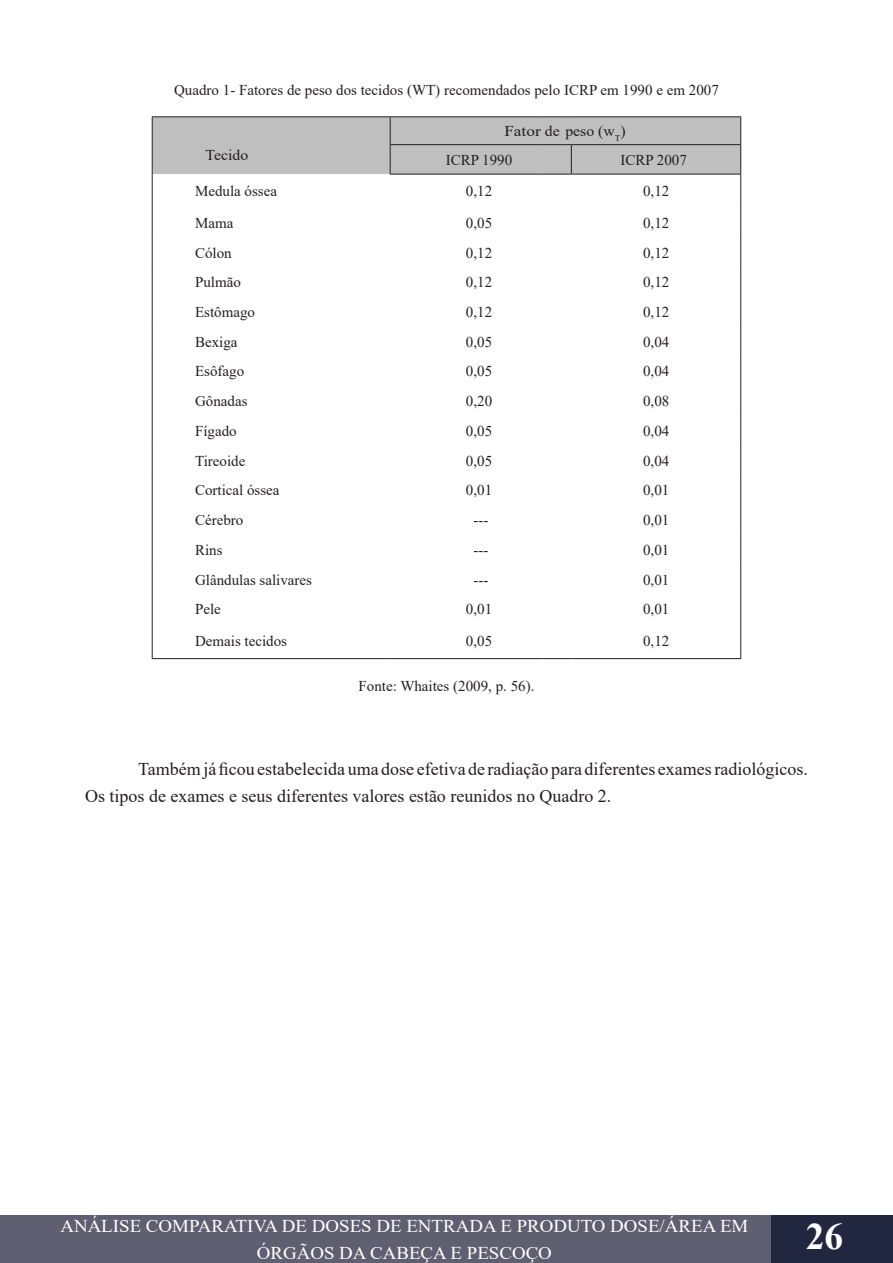
<style>
.page{position:relative;width:893px;height:1263px;background:#fff}
.page>*{position:absolute;margin:0;border:0;box-sizing:border-box;transform-origin:0 0}
.t1{font:700 37.5px "Times New Roman";color:#fff}
.t2{font:18px/27px "Times New Roman";color:#231f20}
.t3{font:18px/27px "Times New Roman";color:#fff;text-align:center;scale:1.05 1}
.t4{font:15px "Times New Roman";color:#231f20}
.t5{font:15px "Times New Roman";color:#231f20;scale:1.15 1}
.t6{font:15px "Times New Roman";color:#231f20;scale:1.05 1}
</style>
<div class="page">
<div style="left:0;top:1215px;width:893px;height:48px;background:#5f5f71"></div>
<div style="left:771px;top:1215px;width:122px;height:48px;background:#21273f"></div>
<hr style="left:892px;top:1215px;width:1px;height:48px;background:#5f5f71">
<hr style="left:152px;top:174px;width:1px;height:34px;background:#231f20">
<svg style="left:152px;top:116px;width:589px;height:59px;background:#b9b9b9"></svg>
<hr style="left:571px;top:174px;width:170px;height:1px;background:#231f20">
<hr style="left:740px;top:174px;width:1px;height:34px;background:#231f20">
<svg style="left:152px;top:208px;width:1px;height:29px"></svg>
<svg style="left:740px;top:208px;width:1px;height:29px"></svg>
<hr style="left:152px;top:237px;width:1px;height:30px;background:#231f20">
<hr style="left:740px;top:237px;width:1px;height:30px;background:#231f20">
<hr style="left:152px;top:267px;width:1px;height:30px;background:#231f20">
<hr style="left:740px;top:267px;width:1px;height:30px;background:#231f20">
<hr style="left:152px;top:297px;width:1px;height:30px;background:#231f20">
<hr style="left:740px;top:297px;width:1px;height:30px;background:#231f20">
<svg style="left:152px;top:327px;width:1px;height:29px"></svg>
<svg style="left:740px;top:327px;width:1px;height:29px"></svg>
<hr style="left:152px;top:356px;width:1px;height:30px;background:#231f20">
<hr style="left:740px;top:356px;width:1px;height:30px;background:#231f20">
<hr style="left:152px;top:386px;width:1px;height:30px;background:#231f20">
<hr style="left:740px;top:386px;width:1px;height:30px;background:#231f20">
<svg style="left:152px;top:416px;width:1px;height:29px"></svg>
<svg style="left:740px;top:416px;width:1px;height:29px"></svg>
<hr style="left:152px;top:445px;width:1px;height:30px;background:#231f20">
<hr style="left:740px;top:445px;width:1px;height:30px;background:#231f20">
<hr style="left:152px;top:475px;width:1px;height:30px;background:#231f20">
<hr style="left:740px;top:475px;width:1px;height:30px;background:#231f20">
<hr style="left:152px;top:505px;width:1px;height:30px;background:#231f20">
<hr style="left:740px;top:505px;width:1px;height:30px;background:#231f20">
<svg style="left:152px;top:535px;width:1px;height:29px"></svg>
<svg style="left:740px;top:535px;width:1px;height:29px"></svg>
<hr style="left:152px;top:564px;width:1px;height:30px;background:#231f20">
<hr style="left:740px;top:564px;width:1px;height:30px;background:#231f20">
<hr style="left:152px;top:594px;width:1px;height:30px;background:#231f20">
<hr style="left:740px;top:594px;width:1px;height:30px;background:#231f20">
<hr style="left:152px;top:624px;width:1px;height:34px;background:#231f20">
<hr style="left:152px;top:658px;width:238px;height:1px;background:#231f20">
<hr style="left:390px;top:658px;width:152px;height:1px;background:#231f20">
<svg style="left:542px;top:658px;width:29px;height:1px"></svg>
<hr style="left:571px;top:658px;width:170px;height:1px;background:#231f20">
<hr style="left:740px;top:624px;width:1px;height:34px;background:#231f20">
<p class="t4" style="left:174px;top:80px;width:546px">Quadro 1- Fatores de peso dos tecidos (WT) recomendados pelo ICRP em 1990 e em 2007</p>
<p class="t6" style="left:206px;top:144px;width:42px">Tecido</p>
<p class="t5" style="left:504px;top:120px;width:107px">Fator de peso (w<sub>T</sub>)</p>
<p class="t4" style="left:446px;top:149px;width:68px">ICRP 1990</p>
<p class="t4" style="left:620px;top:149px;width:68px">ICRP 2007</p>
<p class="t4" style="left:195px;top:181px;width:84px">Medula óssea</p>
<p class="t4" style="left:466px;top:181px;width:28px">0,12</p>
<p class="t4" style="left:643px;top:181px;width:28px">0,12</p>
<p class="t4" style="left:195px;top:212px;width:40px">Mama</p>
<p class="t4" style="left:466px;top:212px;width:28px">0,05</p>
<p class="t4" style="left:643px;top:212px;width:28px">0,12</p>
<p class="t4" style="left:195px;top:242px;width:38px">Cólon</p>
<p class="t4" style="left:466px;top:242px;width:28px">0,12</p>
<p class="t4" style="left:643px;top:242px;width:28px">0,12</p>
<p class="t4" style="left:195px;top:272px;width:47px">Pulmão</p>
<p class="t4" style="left:466px;top:272px;width:28px">0,12</p>
<p class="t4" style="left:643px;top:272px;width:28px">0,12</p>
<p class="t4" style="left:195px;top:301px;width:61px">Estômago</p>
<p class="t4" style="left:466px;top:301px;width:28px">0,12</p>
<p class="t4" style="left:643px;top:301px;width:28px">0,12</p>
<p class="t4" style="left:195px;top:331px;width:44px">Bexiga</p>
<p class="t4" style="left:466px;top:331px;width:28px">0,05</p>
<p class="t4" style="left:643px;top:331px;width:28px">0,04</p>
<p class="t4" style="left:195px;top:361px;width:51px">Esôfago</p>
<p class="t4" style="left:466px;top:361px;width:28px">0,05</p>
<p class="t4" style="left:643px;top:361px;width:28px">0,04</p>
<p class="t4" style="left:195px;top:390px;width:54px">Gônadas</p>
<p class="t4" style="left:466px;top:390px;width:28px">0,20</p>
<p class="t4" style="left:643px;top:390px;width:28px">0,08</p>
<p class="t4" style="left:195px;top:420px;width:43px">Fígado</p>
<p class="t4" style="left:466px;top:420px;width:28px">0,05</p>
<p class="t4" style="left:643px;top:420px;width:28px">0,04</p>
<p class="t4" style="left:195px;top:450px;width:52px">Tireoide</p>
<p class="t4" style="left:466px;top:450px;width:28px">0,05</p>
<p class="t4" style="left:643px;top:450px;width:28px">0,04</p>
<p class="t4" style="left:195px;top:480px;width:86px">Cortical óssea</p>
<p class="t4" style="left:466px;top:480px;width:28px">0,01</p>
<p class="t4" style="left:643px;top:480px;width:28px">0,01</p>
<p class="t4" style="left:195px;top:509px;width:50px">Cérebro</p>
<p class="t4" style="left:474px;top:509px;width:16px">---</p>
<p class="t4" style="left:643px;top:509px;width:28px">0,01</p>
<p class="t4" style="left:195px;top:539px;width:29px">Rins</p>
<p class="t4" style="left:474px;top:539px;width:16px">---</p>
<p class="t4" style="left:643px;top:539px;width:28px">0,01</p>
<p class="t4" style="left:195px;top:569px;width:119px">Glândulas salivares</p>
<p class="t4" style="left:474px;top:569px;width:16px">---</p>
<p class="t4" style="left:643px;top:569px;width:28px">0,01</p>
<p class="t4" style="left:195px;top:598px;width:27px">Pele</p>
<p class="t4" style="left:466px;top:598px;width:28px">0,01</p>
<p class="t4" style="left:643px;top:598px;width:28px">0,01</p>
<p class="t4" style="left:195px;top:631px;width:94px">Demais tecidos</p>
<p class="t4" style="left:466px;top:631px;width:28px">0,05</p>
<p class="t4" style="left:643px;top:631px;width:28px">0,12</p>
<p class="t4" style="left:358px;top:675px;width:177px">Fonte: Whaites (2009, p. 56).</p>
<p class="t2" style="left:85px;top:754px;width:724px;text-indent:53px">Também já ficou estabelecida uma dose efetiva de radiação para diferentes exames radiológicos.<br>Os tipos de exames e seus diferentes valores estão reunidos no Quadro 2.</p>
<p class="t3" style="left:60px;top:1211px;width:657px">ANÁLISE COMPARATIVA DE DOSES DE ENTRADA E PRODUTO DOSE/ÁREA EM<br>ÓRGÃOS DA CABEÇA E PESCOÇO</p>
<h1 class="t1" style="left:806px;top:1209px;width:39px">26</h1>
</div>
